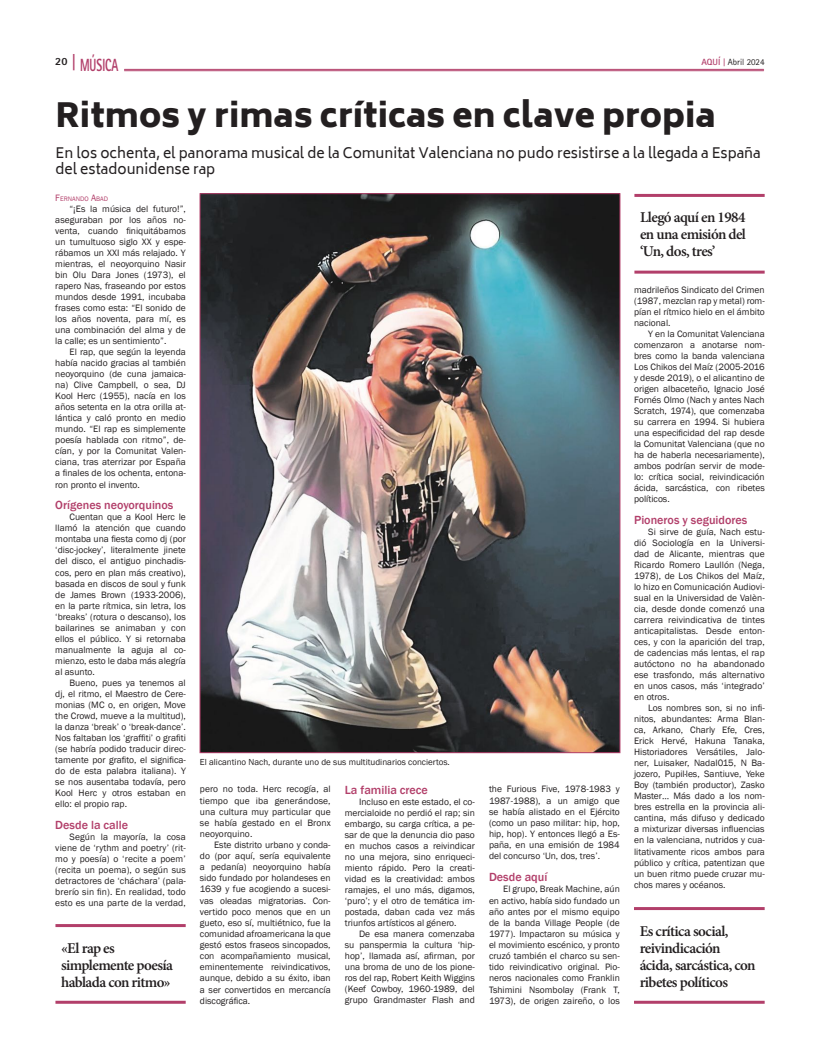
<style>
.page{position:relative;width:820px;height:1049px;background:#fff}
.page>*{position:absolute;margin:0;border:0;box-sizing:border-box;transform-origin:0 0}
.t1{font:900 33px "Biryani";color:#231f20}
.t2{font:800 17.6px "Rotis Sans Serif Std";color:#b23f6a;scale:.64 1}
.t3{font:600 15px/17px "Minion Pro";letter-spacing:-.04em;color:#231f20}
.t4{font:14px/16.8px "Biryani";color:#231f20}
.t5{font:500 12.1px "Franklin Gothic";color:#b23f6a}
.t6{font:800 11px "Rotis Sans Serif Std";color:#231f20}
.t7{font:9.5px/11px "Franklin Gothic";color:#231f20;text-align:justify}
.t8{font:9px "Franklin Gothic";color:#231f20}
.t9{font:9px "Rotis Sans Serif Std";color:#231f20}
.t10{font:6.7px "Franklin Gothic";color:#b23f6a}
.s1{font-size:18.2px}
.s2{font-weight:700;color:#b23f6a}
.s3{font-family:"Rotis Serif Std";font-weight:700;color:#b23f6a}
.s4{font-size:9.5px}
</style>
<div class="page">
<img style="left:201px;top:195px;width:417px;height:556px">
<hr style="left:55px;top:924px;width:131px;height:3px;background:#b23f6a">
<hr style="left:55px;top:1001px;width:131px;height:3px;background:#b23f6a">
<hr style="left:634px;top:194px;width:130px;height:3px;background:#b23f6a">
<hr style="left:634px;top:271px;width:130px;height:3px;background:#b23f6a">
<hr style="left:633px;top:907px;width:131px;height:3px;background:#b23f6a">
<hr style="left:633px;top:1001px;width:131px;height:3px;background:#b23f6a">
<hr style="left:124px;top:69px;width:639px;height:1px;background:#b23f6a">
<hr style="left:124px;top:71px;width:639px;height:1px;background:#b23f6a">
<h2 class="t2" style="left:72px;top:54px;width:74px"><span class="s1">|</span> MÚSICA</h2>
<p class="t6" style="left:55px;top:54px;width:14px">20</p>
<p class="t9" style="left:701px;top:57px;width:65px"><span class="s2">AQUÍ</span> <span class="s3">|</span> Abril 2024</p>
<h1 class="t1" style="left:55px;top:96px;width:661px">Ritmos y rimas críticas en clave propia</h1>
<h3 class="t4" style="left:55px;top:144px;width:706px">En los ochenta, el panorama musical de la Comunitat Valenciana no pudo resistirse a la llegada a España del estadounidense rap</h3>
<p class="t10" style="left:55px;top:195px;width:54px"><span class="s4">F</span>ERNANDO <span class="s4">A</span>BAD</p>
<p class="t7" style="left:55px;top:204px;width:132px;text-indent:14px">“¡Es la música del futuro!”, aseguraban por los años no&shy;venta, cuando finiquitábamos un tumultuoso siglo XX y espe&shy;rábamos un XXI más relajado. Y mientras, el neoyorquino Nasir bin Olu Dara Jones (1973), el rapero Nas, fraseando por estos mundos desde 1991, incubaba frases como esta: “El sonido de los años noventa, para mí, es una combinación del alma y de la calle; es un sentimiento”.</p>
<p class="t7" style="left:55px;top:347px;width:132px;text-indent:14px">El rap, que según la leyenda había nacido gracias al también neoyorquino (de cuna jamaica&shy;na) Clive Campbell, o sea, DJ Kool Herc (1955), nacía en los años setenta en la otra orilla at&shy;lántica y caló pronto en medio mundo. “El rap es simplemente poesía hablada con ritmo”, de&shy;cían, y por la Comunitat Valen&shy;ciana, tras aterrizar por España a finales de los ochenta, entona&shy;ron pronto el invento.</p>
<p class="t5" style="left:55px;top:498px;width:120px">Orígenes neoyorquinos</p>
<p class="t7" style="left:55px;top:512px;width:132px;text-indent:14px">Cuentan que a Kool Herc le llamó la atención que cuando montaba una fiesta como dj (por ‘disc-jockey’, literalmente jinete del disco, el antiguo pinchadis&shy;cos, pero en plan más creativo), basada en discos de soul y funk de James Brown (1933-2006), en la parte rítmica, sin letra, los ‘breaks’ (rotura o descanso), los bailarines se animaban y con ellos el público. Y si retornaba manualmente la aguja al co&shy;mienzo, esto le daba más alegría al asunto.</p>
<p class="t7" style="left:55px;top:677px;width:132px;text-indent:14px">Bueno, pues ya tenemos al dj, el ritmo, el Maestro de Cere&shy;monias (MC o, en origen, Move the Crowd, mueve a la multitud), la danza ‘break’ o ‘break-dance’.<br>Nos faltaban los ‘graffiti’ o grafiti (se habría podido traducir direc&shy;tamente por grafito, el significa&shy;do de esta palabra italiana). Y se nos ausentaba todavía, pero Kool Herc y otros estaban en ello: el propio rap.</p>
<p class="t5" style="left:55px;top:817px;width:74px">Desde la calle</p>
<p class="t7" style="left:55px;top:831px;width:132px;text-indent:14px">Según la mayoría, la cosa viene de ‘rythm and poetry’ (rit&shy;mo y poesía) o ‘recite a poem’ (recita un poema), o según sus detractores de ‘cháchara’ (pala&shy;brerío sin fin). En realidad, todo esto es una parte de la verdad,</p>
<h3 class="t3" style="left:61px;top:939px;width:113px">«El rap es simplemente poesía hablada con ritmo»</h3>
<p class="t8" style="left:200px;top:756px;width:251px">El alicantino Nach, durante uno de sus multitudinarios conciertos.</p>
<p class="t7" style="left:200px;top:784px;width:132px">pero no toda. Herc recogía, al tiempo que iba generándose, una cultura muy particular que se había gestado en el Bronx neoyorquino.</p>
<p class="t7" style="left:200px;top:839px;width:132px;text-indent:14px">Este distrito urbano y conda&shy;do (por aquí, sería equivalente a pedanía) neoyorquino había sido fundado por holandeses en 1639 y fue acogiendo a sucesi&shy;vas oleadas migratorias. Con&shy;vertido poco menos que en un gueto, eso sí, multiétnico, fue la comunidad afroamericana la que gestó estos fraseos sincopados, con acompañamiento musical, eminentemente reivindicativos, aunque, debido a su éxito, iban a ser convertidos en mercancía discográfica.</p>
<p class="t5" style="left:345px;top:783px;width:85px">La familia crece</p>
<p class="t7" style="left:345px;top:797px;width:131px;text-indent:14px">Incluso en este estado, el co&shy;mercialoide no perdió el rap; sin embargo, su carga crítica, a pe&shy;sar de que la denuncia dio paso en muchos casos a reivindicar no una mejora, sino enriqueci&shy;miento rápido. Pero la creati&shy;vidad es la creatividad: ambos ramajes, el uno más, digamos, ‘puro’; y el otro de temática im&shy;postada, daban cada vez más triunfos artísticos al género.</p>
<p class="t7" style="left:345px;top:929px;width:131px;text-indent:14px">De esa manera comenzaba su panspermia la cultura ‘hip&shy;hop’, llamada así, afirman, por una broma de uno de los pione&shy;ros del rap, Robert Keith Wiggins (Keef Cowboy, 1960-1989, del grupo Grandmaster Flash and</p>
<p class="t7" style="left:489px;top:784px;width:132px">the Furious Five, 1978-1983 y 1987-1988), a un amigo que se había alistado en el Ejército (como un paso militar: hip, hop, hip, hop). Y entonces llegó a Es&shy;paña, en una emisión de 1984 del concurso ‘Un, dos, tres’.</p>
<p class="t5" style="left:489px;top:870px;width:60px">Desde aquí</p>
<p class="t7" style="left:489px;top:884px;width:132px;text-indent:14px">El grupo, Break Machine, aún en activo, había sido fundado un año antes por el mismo equipo de la banda Village People (de 1977). Impactaron su música y el movimiento escénico, y pronto cruzó también el charco su sen&shy;tido reivindicativo original. Pio&shy;neros nacionales como Franklin Tshimini Nsombolay (Frank T, 1973), de origen zaireño, o los</p>
<h3 class="t3" style="left:639px;top:209px;width:107px;text-align:justify">Llegó aquí en 1984 en una emisión del ‘Un, dos, tres’</h3>
<p class="t7" style="left:633px;top:285px;width:132px">madrileños Sindicato del Crimen (1987, mezclan rap y metal) rom&shy;pían el rítmico hielo en el ámbito nacional.</p>
<p class="t7" style="left:633px;top:329px;width:132px;text-indent:14px">Y en la Comunitat Valenciana comenzaron a anotarse nom&shy;bres como la banda valenciana Los Chikos del Maíz (2005-2016 y desde 2019), o el alicantino de origen albaceteño, Ignacio José Fornés Olmo (Nach y antes Nach Scratch, 1974), que comenzaba su carrera en 1994. Si hubiera una especificidad del rap desde la Comunitat Valenciana (que no ha de haberla necesariamente), ambos podrían servir de mode&shy;lo: crítica social, reivindicación ácida, sarcástica, con ribetes políticos.</p>
<p class="t5" style="left:633px;top:513px;width:115px">Pioneros y seguidores</p>
<p class="t7" style="left:633px;top:527px;width:132px;text-indent:14px">Si sirve de guía, Nach estu&shy;dió Sociología en la Universi&shy;dad de Alicante, mientras que Ricardo Romero Laullón (Nega, 1978), de Los Chikos del Maíz, lo hizo en Comunicación Audiovi&shy;sual en la Universidad de Valèn&shy;cia, desde donde comenzó una carrera reivindicativa de tintes anticapitalistas. Desde enton&shy;ces, y con la aparición del trap, de cadencias más lentas, el rap autóctono no ha abandonado ese trasfondo, más alternativo en unos casos, más ‘integrado’ en otros.</p>
<p class="t7" style="left:633px;top:703px;width:132px;text-indent:14px">Los nombres son, si no infi&shy;nitos, abundantes: Arma Blan&shy;ca, Arkano, Charly Efe, Cres, Erick Hervé, Hakuna Tanaka, Historiadores Versátiles, Jalo&shy;ner, Luisaker, Nadal015, N Ba&shy;jozero, Pupil·les, Santiuve, Yeke Boy (también productor), Zasko Master… Más dado a los nom&shy;bres estrella en la provincia ali&shy;cantina, más difuso y dedicado a mixturizar diversas influencias en la valenciana, nutridos y cua&shy;litativamente ricos ambos para público y crítica, patentizan que un buen ritmo puede cruzar mu&shy;chos mares y océanos.</p>
<h3 class="t3" style="left:639px;top:922px;width:117px">Es crítica social, reivindicación ácida, sarcástica, con ribetes políticos</h3>
</div>
